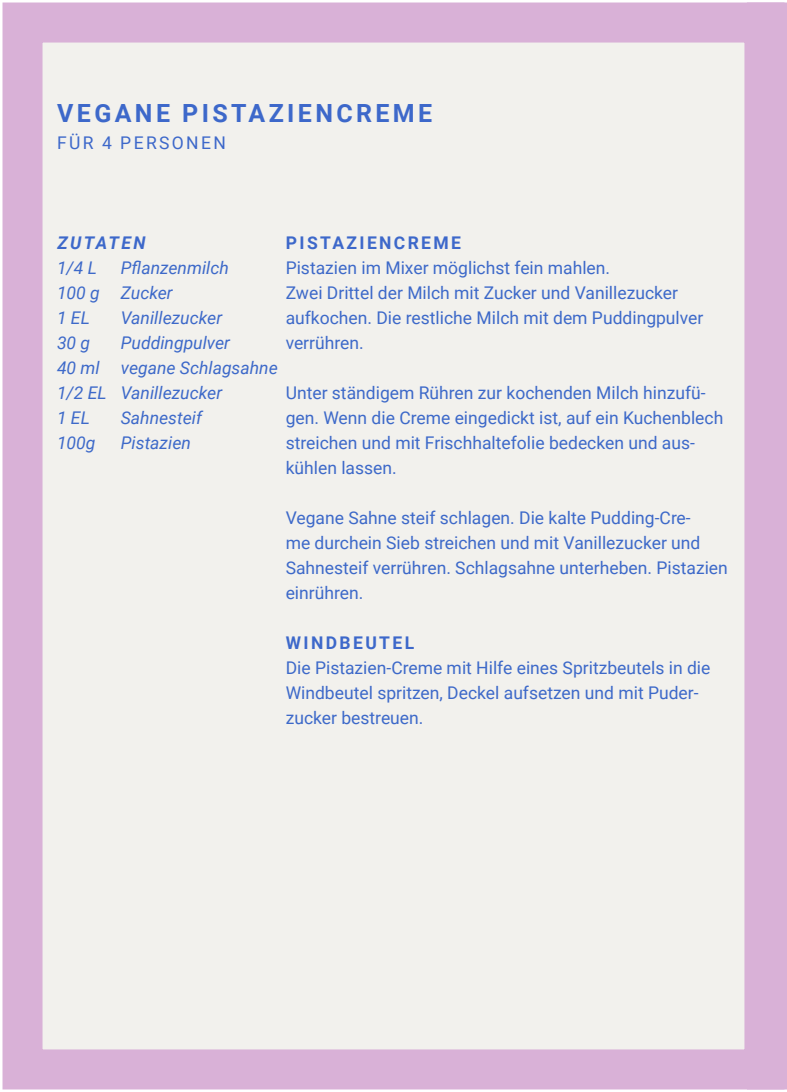
<style>
.page{position:relative;width:787px;height:1092px;background:#fff}
.page>*{position:absolute;margin:0;border:0;box-sizing:border-box;transform-origin:0 0}
.t1{font:700 25px "Roboto";letter-spacing:.135em;color:#3d68ca}
.t2{font:17.5px/25px "Roboto";color:#3d69c9}
.t3{font:italic 17.5px/25px "Roboto";color:#3d69c9}
.t4{font:700 17.5px "Roboto";letter-spacing:.135em;color:#3d68ca}
.t5{font:17.5px "Roboto";letter-spacing:.135em;color:#3d68ca}
.t6{font:italic 700 17.5px "Roboto";letter-spacing:.135em;color:#3d68ca}
</style>
<div class="page">
<hr style="left:784px;top:3px;width:3px;height:1086px;background:#d9b1d7">
<div style="left:3px;top:3px;width:781px;height:1086px;background:#f2f1ed;border:40px solid #d9b1d7"></div>
<h1 class="t1" style="left:57px;top:98px;width:377px">VEGANE PISTAZIENCREME</h1>
<p class="t5" style="left:57px;top:133px;width:170px">FÜR 4 PERSONEN</p>
<p class="t6" style="left:57px;top:233px;width:90px">ZUTATEN</p>
<p class="t3" style="left:57px;top:255px;width:51px">1/4 L<br>100 g<br>1 EL<br>30 g<br>40 ml<br>1/2 EL<br>1 EL<br>100g</p>
<p class="t3" style="left:121px;top:255px;width:158px">Pflanzenmilch<br>Zucker<br>Vanillezucker<br>Puddingpulver vegane Schlagsahne<br>Vanillezucker<br>Sahnesteif<br>Pistazien</p>
<p class="t4" style="left:286px;top:233px;width:177px">PISTAZIENCREME</p>
<p class="t2" style="left:286px;top:255px;width:419px">Pistazien im Mixer möglichst fein mahlen.<br>Zwei Drittel der Milch mit Zucker und Vanillezucker aufkochen. Die restliche Milch mit dem Puddingpulver verrühren.</p>
<p class="t2" style="left:286px;top:380px;width:439px">Unter ständigem Rühren zur kochenden Milch hinzufü&shy;gen. Wenn die Creme eingedickt ist, auf ein Kuchenblech streichen und mit Frischhaltefolie bedecken und aus&shy;kühlen lassen.</p>
<p class="t2" style="left:286px;top:505px;width:444px">Vegane Sahne steif schlagen. Die kalte Pudding-Cre-<br>me durchein Sieb streichen und mit Vanillezucker und Sahnesteif verrühren. Schlagsahne unterheben. Pistazien einrühren.</p>
<p class="t4" style="left:286px;top:633px;width:130px">WINDBEUTEL</p>
<p class="t2" style="left:286px;top:655px;width:426px">Die Pistazien-Creme mit Hilfe eines Spritzbeutels in die<br>Windbeutel spritzen, Deckel aufsetzen und mit Puder&shy;zucker bestreuen.</p>
</div>
